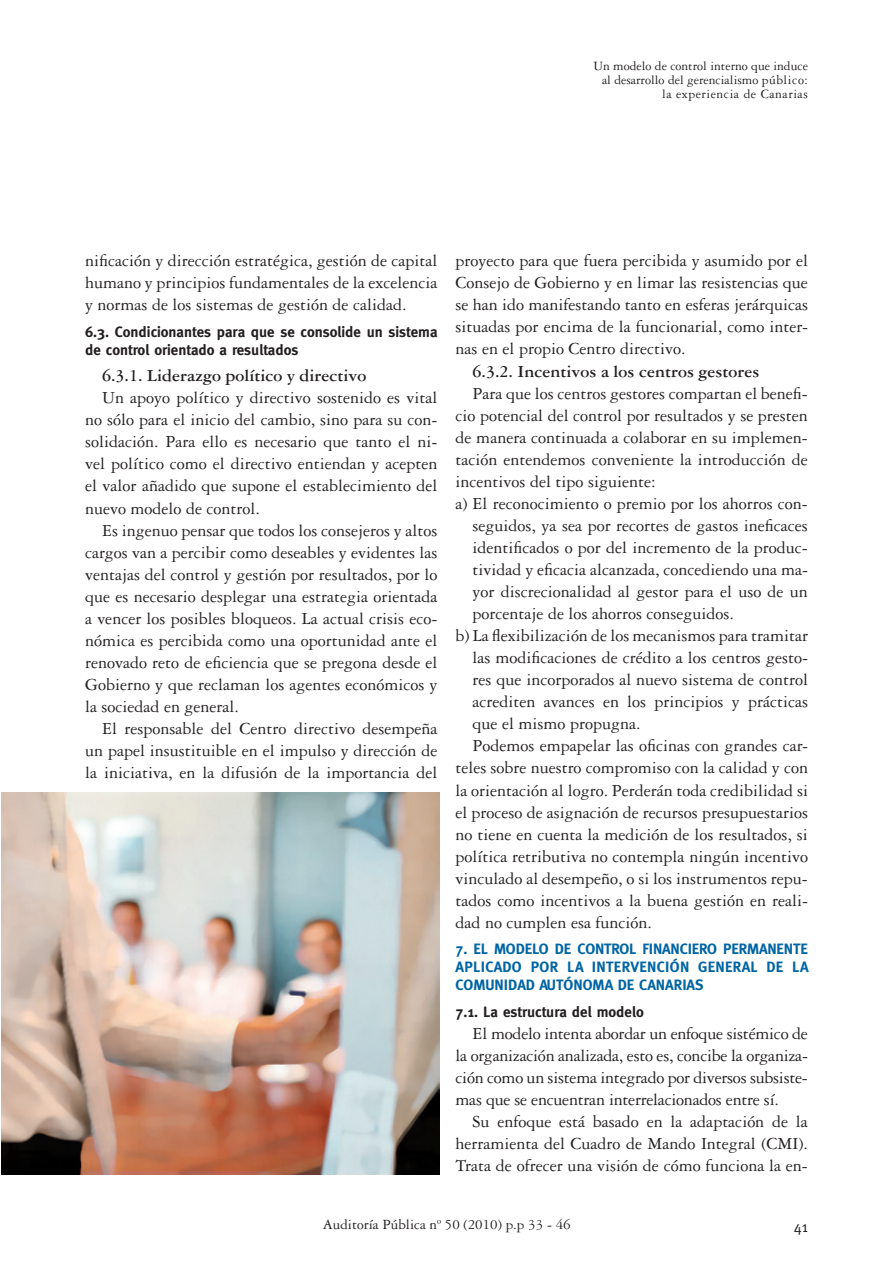
<style>
.page{position:relative;width:893px;height:1263px;background:#fff}
.page>*{position:absolute;margin:0;border:0;box-sizing:border-box;transform-origin:0 0}
.t1{font:18px/22px "Garamond Three";color:#231f20;text-align:justify}
.t2{font:700 18px "Garamond Three";color:#231f20}
.t3{font:700 15px/18px "Meta";color:#0065a4;text-align:justify}
.t4{font:700 15px/18px "Meta";color:#231f20}
.t5{font:15px "Garamond Three";color:#231f20}
.t6{font:15px "Meta";color:#231f20}
.t7{font:13.5px/14.4px "Garamond Three";color:#231f20;text-align:right}
</style>
<div class="page">
<img style="left:1px;top:792px;width:438px;height:383px">
<p class="t7" style="left:593px;top:58px;width:216px">Un modelo de control interno que induce al desarrollo del gerencialismo público: la experiencia de Canarias</p>
<p class="t1" style="left:85px;top:250px;width:354px">nificación y dirección estratégica, gestión de capital humano y principios fundamentales de la excelencia y normas de los sistemas de gestión de calidad.</p>
<p class="t4" style="left:85px;top:323px;width:354px">6.3. Condicionantes para que se consolide un sistema de control orientado a resultados</p>
<p class="t2" style="left:102px;top:366px;width:266px">6.3.1. Liderazgo político y directivo</p>
<p class="t1" style="left:85px;top:387px;width:354px;text-indent:17px">Un apoyo político y directivo sostenido es vital no sólo para el inicio del cambio, sino para su con&shy;solidación. Para ello es necesario que tanto el ni&shy;vel político como el directivo entiendan y acepten el valor añadido que supone el establecimiento del nuevo modelo de control.</p>
<p class="t1" style="left:85px;top:519px;width:354px;text-indent:17px">Es ingenuo pensar que todos los consejeros y altos cargos van a percibir como deseables y evidentes las ventajas del control y gestión por resultados, por lo que es necesario desplegar una estrategia orientada a vencer los posibles bloqueos. La actual crisis eco&shy;nómica es percibida como una oportunidad ante el renovado reto de eficiencia que se pregona desde el Gobierno y que reclaman los agentes económicos y la sociedad en general.</p>
<p class="t1" style="left:85px;top:718px;width:354px;text-indent:17px">El responsable del Centro directivo desempeña un papel insustituible en el impulso y dirección de la iniciativa, en la difusión de la importancia del</p>
<p class="t1" style="left:456px;top:250px;width:354px">proyecto para que fuera percibida y asumido por el Consejo de Gobierno y en limar las resistencias que se han ido manifestando tanto en esferas jerárquicas situadas por encima de la funcionarial, como inter&shy;nas en el propio Centro directivo.</p>
<p class="t2" style="left:473px;top:361px;width:288px">6.3.2. Incentivos a los centros gestores</p>
<p class="t1" style="left:473px;top:382px;width:337px">Para que los centros gestores compartan el benefi-</p>
<p class="t1" style="left:456px;top:404px;width:354px">cio potencial del control por resultados y se presten</p>
<p class="t1" style="left:456px;top:426px;width:354px">de manera continuada a colaborar en su implemen-</p>
<p class="t1" style="left:456px;top:448px;width:354px">tación entendemos conveniente la introducción de</p>
<p class="t1" style="left:456px;top:470px;width:201px">incentivos del tipo siguiente:</p>
<p class="t1" style="left:456px;top:492px;width:354px">a) El reconocimiento o premio por los ahorros con-</p>
<p class="t1" style="left:473px;top:514px;width:337px">seguidos, ya sea por recortes de gastos ineficaces</p>
<p class="t1" style="left:473px;top:537px;width:337px">identificados o por del incremento de la produc-</p>
<p class="t1" style="left:473px;top:559px;width:337px">tividad y eficacia alcanzada, concediendo una ma-</p>
<p class="t1" style="left:473px;top:581px;width:337px">yor discrecionalidad al gestor para el uso de un</p>
<p class="t1" style="left:473px;top:603px;width:263px">porcentaje de los ahorros conseguidos.</p>
<p class="t1" style="left:456px;top:625px;width:354px">b) La flexibilización de los mecanismos para tramitar</p>
<p class="t1" style="left:473px;top:647px;width:337px">las modificaciones de crédito a los centros gesto-</p>
<p class="t1" style="left:473px;top:669px;width:337px">res que incorporados al nuevo sistema de control</p>
<p class="t1" style="left:473px;top:691px;width:337px">acrediten avances en los principios y prácticas</p>
<p class="t1" style="left:473px;top:713px;width:169px">que el mismo propugna.</p>
<p class="t1" style="left:473px;top:735px;width:337px">Podemos empapelar las oficinas con grandes car-</p>
<p class="t1" style="left:456px;top:757px;width:354px">teles sobre nuestro compromiso con la calidad y con</p>
<p class="t1" style="left:456px;top:779px;width:354px">la orientación al logro. Perderán toda credibilidad si</p>
<p class="t1" style="left:456px;top:801px;width:354px">el proceso de asignación de recursos presupuestarios</p>
<p class="t1" style="left:456px;top:823px;width:354px">no tiene en cuenta la medición de los resultados, si</p>
<p class="t1" style="left:456px;top:845px;width:354px">política retributiva no contempla ningún incentivo</p>
<p class="t1" style="left:456px;top:867px;width:354px">vinculado al desempeño, o si los instrumentos repu-</p>
<p class="t1" style="left:456px;top:889px;width:354px">tados como incentivos a la buena gestión en reali-</p>
<p class="t1" style="left:456px;top:911px;width:198px">dad no cumplen esa función.</p>
<p class="t3" style="left:456px;top:940px;width:354px">7. EL MODELO DE CONTROL FINANCIERO PERMANENTE APLICADO POR LA INTERVENCIÓN GENERAL DE LA COMUNIDAD AUTÓNOMA DE CANARIAS</p>
<p class="t4" style="left:456px;top:1002px;width:190px">7.1. La estructura del modelo</p>
<p class="t1" style="left:456px;top:1022px;width:354px;text-indent:17px">El modelo intenta abordar un enfoque sistémico de la organización analizada, esto es, concibe la organiza&shy;ción como un sistema integrado por diversos subsiste&shy;mas que se encuentran interrelacionados entre sí.</p>
<p class="t1" style="left:456px;top:1111px;width:354px;text-indent:17px">Su enfoque está basado en la adaptación de la herramienta del Cuadro de Mando Integral (CMI).<br>Trata de ofrecer una visión de cómo funciona la en-</p>
<p class="t5" style="left:323px;top:1216px;width:249px">Auditoría Pública nº 50 (2010) p.p 33 - 46</p>
<p class="t6" style="left:794px;top:1218px;width:16px">41</p>
</div>
